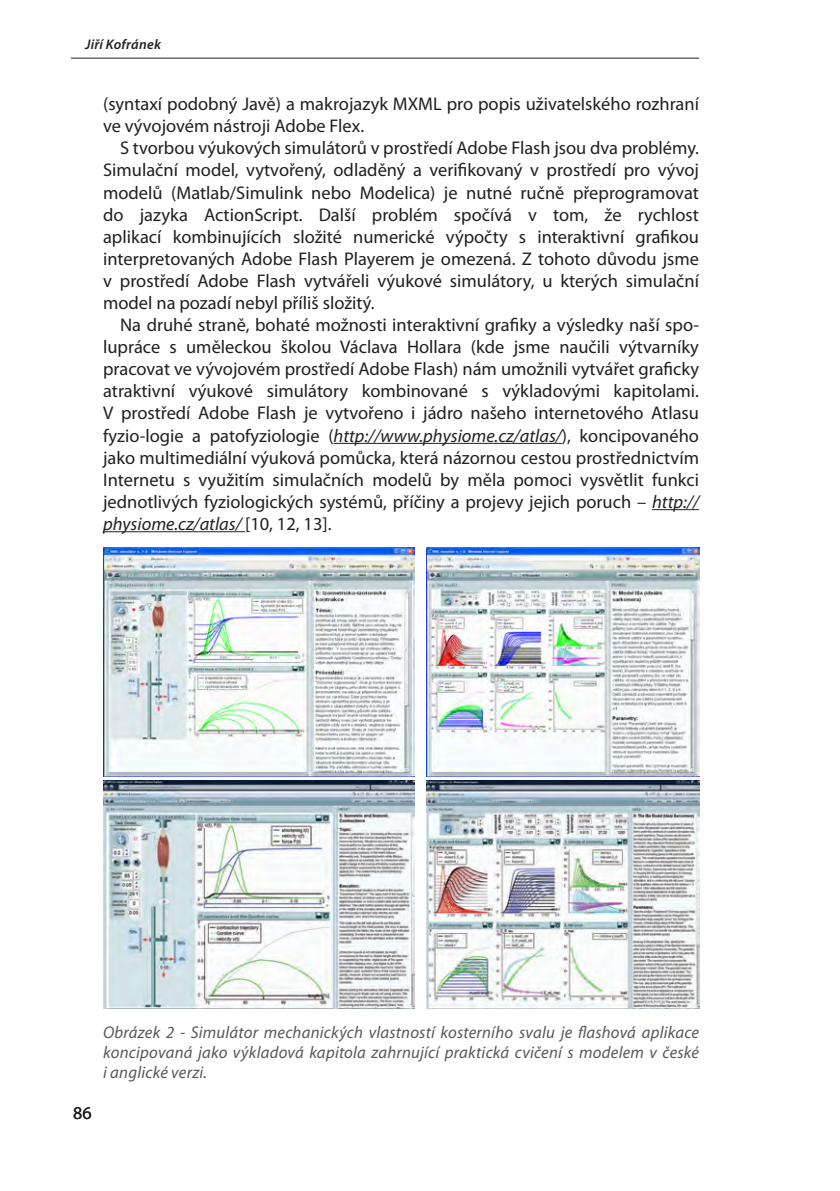
<style>
.page{position:relative;width:840px;height:1191px;background:#fff}
.page>*{position:absolute;margin:0;border:0;box-sizing:border-box;transform-origin:0 0}
.t1{font:18.4px/22px "Myriad Pro";color:#231f20;text-align:justify}
.t2{font:18px "Myriad Pro";color:#231f20}
.t3{font:italic 17px/20px "Myriad Pro";letter-spacing:.015em;color:#57585a;text-align:justify}
.t4{font:italic 600 14px "Myriad Pro";letter-spacing:.02em;color:#231f20}
.s1{font-style:italic}
</style>
<div class="page">
<hr style="left:71px;top:58px;width:627px;height:1px;background:#231f20">
<hr style="left:333px;top:443px;width:228px;height:1px;background:#231f20">
<hr style="left:651px;top:509px;width:47px;height:1px;background:#231f20">
<hr style="left:103px;top:531px;width:142px;height:1px;background:#231f20">
<img style="left:103px;top:780px;width:311px;height:228px">
<img style="left:426px;top:548px;width:272px;height:228px">
<img style="left:103px;top:548px;width:311px;height:228px">
<img style="left:426px;top:780px;width:272px;height:228px">
<p class="t4" style="left:85px;top:35px;width:77px">Jiří Kofránek</p>
<p class="t1" style="left:103px;top:93px;width:597px">(syntaxí podobný Javě) a makrojazyk MXML pro popis uživatelského rozhraní ve vývojovém nástroji Adobe Flex.</p>
<p class="t1" style="left:103px;top:137px;width:597px;text-indent:17px">S tvorbou výukových simulátorů v prostředí Adobe Flash jsou dva problémy.<br>Simulační model, vytvořený, odladěný a verifikovaný v prostředí pro vývoj modelů (Matlab/Simulink nebo Modelica) je nutné ručně přeprogramovat do jazyka ActionScript. Další problém spočívá v tom, že rychlost aplikací kombinujících složité numerické výpočty s interaktivní grafikou interpretovaných Adobe Flash Playerem je omezená. Z tohoto důvodu jsme v prostředí Adobe Flash vytvářeli výukové simulátory, u kterých simulační model na pozadí nebyl příliš složitý.</p>
<p class="t1" style="left:103px;top:314px;width:597px;text-indent:17px">Na druhé straně, bohaté možnosti interaktivní grafiky a výsledky naší spo&shy;lupráce s uměleckou školou Václava Hollara (kde jsme naučili výtvarníky pracovat ve vývojovém prostředí Adobe Flash) nám umožnili vytvářet graficky atraktivní výukové simulátory kombinované s výkladovými kapitolami.<br>V prostředí Adobe Flash je vytvořeno i jádro našeho internetového Atlasu fyzio-logie a patofyziologie (<span class="s1">http://www.physiome.cz/atlas/</span>), koncipovaného jako multimediální výuková pomůcka, která názornou cestou prostřednictvím Internetu s využitím simulačních modelů by měla pomoci vysvětlit funkci jednotlivých fyziologických systémů, příčiny a projevy jejich poruch – <span class="s1">http:// physiome.cz/atlas/</span> [10, 12, 13].</p>
<p class="t2" style="left:73px;top:1102px;width:20px">86</p>
<p class="t3" style="left:103px;top:1022px;width:597px">Obrázek 2 - Simulátor mechanických vlastností kosterního svalu je flashová aplikace koncipovaná jako výkladová kapitola zahrnující praktická cvičení s modelem v české i anglické verzi.</p>
</div>
